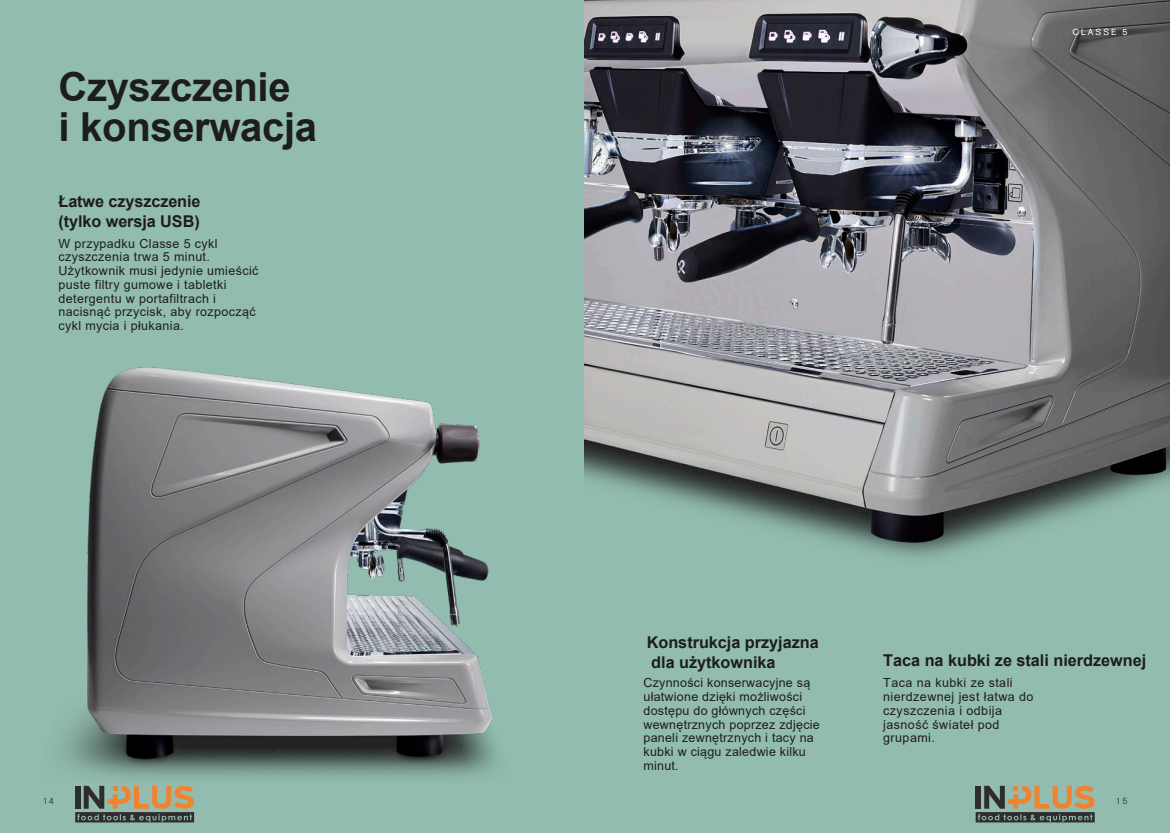
<style>
.page{position:relative;width:1170px;height:833px;background:#fff}
.page>*{position:absolute;margin:0;border:0;box-sizing:border-box;transform-origin:0 0}
.Titles{font:700 40px/40px "Arial";letter-spacing:-.01em;color:#1d1d1b}
.Body_Copy{font:700 16.25px/19.5px "Arial";color:#1d1d1b}
.Sub_headings3{font:700 16.25px/19.5px "Arial";color:#1d1d1b}
.Body_Copy-2{font:12.5px/13.8px "Arial";letter-spacing:.03em;color:#1d1d1b}
.Sub_headings3-2{font:12.5px/13.8px "Arial";letter-spacing:.02em;color:#1d1d1b}
.Details{font:8.75px "Akzidenz Grotesk BQ";letter-spacing:.23em;color:#fff}
.Details-2{font:300 8.75px "Akzidenz Grotesk BQ";color:#1d1d1b}
</style>
<div class="page">
<div style="left:0;top:0;width:585px;height:833px;background:#92bcaf"></div>
<img style="left:63px;top:219px;width:522px;height:604px">
<div style="left:585px;top:0;width:584px;height:833px;background:#92bcaf"></div>
<img style="left:585px;top:0;width:584px;height:558px">
<svg style="left:75px;top:786px;width:119px;height:36px"></svg>
<svg style="left:975px;top:786px;width:119px;height:36px"></svg>
<p class="Titles" style="left:58px;top:67px;width:260px">Czyszczenie<br>i konserwacja</p>
<p class="Body_Copy" style="left:58px;top:192px;width:144px">Łatwe czyszczenie (tylko wersja USB)</p>
<p class="Body_Copy-2" style="left:58px;top:236px;width:201px">W przypadku Classe 5 cykl czyszczenia trwa 5 minut.<br>Użytkownik musi jedynie umieścić puste filtry gumowe i tabletki detergentu w portafiltrach i nacisnąć przycisk, aby rozpocząć cykl mycia i płukania.</p>
<p class="Details" style="left:1072px;top:26px;width:57px">CLASSE 5</p>
<p class="Sub_headings3" style="left:646px;top:633px;width:173px">Konstrukcja przyjazna dla użytkownika</p>
<p class="Sub_headings3-2" style="left:643px;top:676px;width:178px">Czynności konserwacyjne są ułatwione dzięki możliwości dostępu do głównych części wewnętrznych poprzez zdjęcie paneli zewnętrznych i tacy na kubki w ciągu zaledwie kilku minut.</p>
<p class="Body_Copy" style="left:883px;top:651px;width:264px">Taca na kubki ze stali nierdzewnej</p>
<p class="Body_Copy-2" style="left:883px;top:676px;width:152px">Taca na kubki ze stali nierdzewnej jest łatwa do czyszczenia i odbija jasność świateł pod grupami.</p>
<p class="Details-2" style="left:43px;top:796px;width:13px">14</p>
<p class="Details-2" style="left:1115px;top:796px;width:13px">15</p>
</div>
